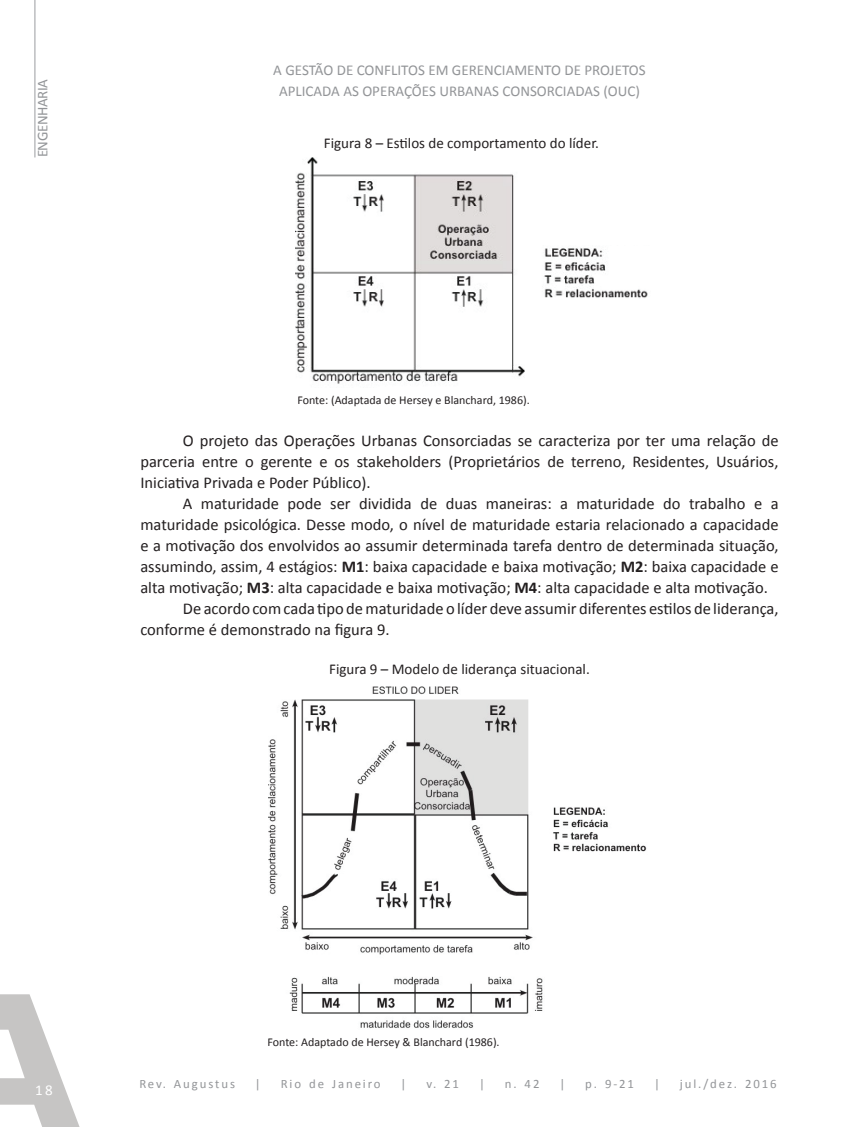
<style>
.page{position:relative;width:851px;height:1127px;background:#fff}
.page>*{position:absolute;margin:0;border:0;box-sizing:border-box;transform-origin:0 0}
.t1{font:16.5px/21px "Calibri";color:#231f20;text-align:justify}
.t2{font:15px/21px "Calibri";color:#939598;text-align:center}
.t3{font:15px "Calibri";color:#231f20}
.t4{font:15px "Calibri";letter-spacing:-.03em;color:#939598}
.t5{font:15px "Calibri";color:#fff}
.t6{font:12.75px "Calibri";letter-spacing:.15em;color:#939598}
.t7{font:12px "Calibri";color:#231f20}
.s1{font-weight:700}
</style>
<div class="page">
<svg style="left:0;top:994px;width:80px;height:133px"></svg>
<hr style="left:34px;top:0;width:2px;height:157px;background:#bcbdc0">
<img style="left:295px;top:157px;width:229px;height:227px">
<img style="left:544px;top:248px;width:104px;height:50px">
<img style="left:268px;top:686px;width:275px;height:342px">
<img style="left:553px;top:807px;width:94px;height:45px">
<p class="t4" style="left:33px;top:157px;width:80px;rotate:-90deg">ENGENHARIA</p>
<p class="t2" style="left:273px;top:60px;width:374px">A GESTÃO DE CONFLITOS EM GERENCIAMENTO DE PROJETOS<br>APLICADA AS OPERAÇÕES URBANAS CONSORCIADAS (OUC)</p>
<p class="t3" style="left:324px;top:134px;width:276px">Figura 8 – Estilos de comportamento do líder.</p>
<p class="t7" style="left:297px;top:392px;width:234px">Fonte: (Adaptada de Hersey e Blanchard, 1986).</p>
<p class="t1" style="left:140px;top:430px;width:639px;text-indent:43px">O projeto das Operações Urbanas Consorciadas se caracteriza por ter uma relação de parceria entre o gerente e os stakeholders (Proprietários de terreno, Residentes, Usuários, Iniciativa Privada e Poder Público).</p>
<p class="t1" style="left:183px;top:493px;width:597px">A maturidade pode ser dividida de duas maneiras: a maturidade do trabalho e a</p>
<p class="t1" style="left:140px;top:514px;width:639px">maturidade psicológica. Desse modo, o nível de maturidade estaria relacionado a capacidade</p>
<p class="t1" style="left:140px;top:535px;width:639px">e a motivação dos envolvidos ao assumir determinada tarefa dentro de determinada situação,</p>
<p class="t1" style="left:140px;top:556px;width:639px">assumindo, assim, 4 estágios: <span class="s1">M1</span>: baixa capacidade e baixa motivação; <span class="s1">M2</span>: baixa capacidade e</p>
<p class="t1" style="left:140px;top:577px;width:629px">alta motivação; <span class="s1">M3</span>: alta capacidade e baixa motivação; <span class="s1">M4</span>: alta capacidade e alta motivação.</p>
<p class="t1" style="left:183px;top:598px;width:597px">De acordo com cada tipo de maturidade o líder deve assumir diferentes estilos de liderança,</p>
<p class="t1" style="left:140px;top:619px;width:250px">conforme é demonstrado na figura 9.</p>
<p class="t3" style="left:329px;top:659px;width:262px">Figura 9 – Modelo de liderança situacional.</p>
<p class="t5" style="left:35px;top:1080px;width:19px">18</p>
<p class="t7" style="left:267px;top:1034px;width:234px">Fonte: Adaptado de Hersey &amp; Blanchard (1986).</p>
<p class="t6" style="left:139px;top:1075px;width:97px">Rev. Augustus</p>
<p class="t6" style="left:255px;top:1075px;width:7px">|</p>
<p class="t6" style="left:281px;top:1075px;width:101px">Rio de Janeiro</p>
<p class="t6" style="left:400px;top:1075px;width:7px">|</p>
<p class="t6" style="left:426px;top:1075px;width:34px">v. 21</p>
<p class="t6" style="left:479px;top:1075px;width:7px">|</p>
<p class="t6" style="left:504px;top:1075px;width:36px">n. 42</p>
<p class="t6" style="left:559px;top:1075px;width:7px">|</p>
<p class="t6" style="left:585px;top:1075px;width:50px">p. 9-21</p>
<p class="t6" style="left:654px;top:1075px;width:7px">|</p>
<p class="t6" style="left:679px;top:1075px;width:98px">jul./dez. 2016</p>
</div>
